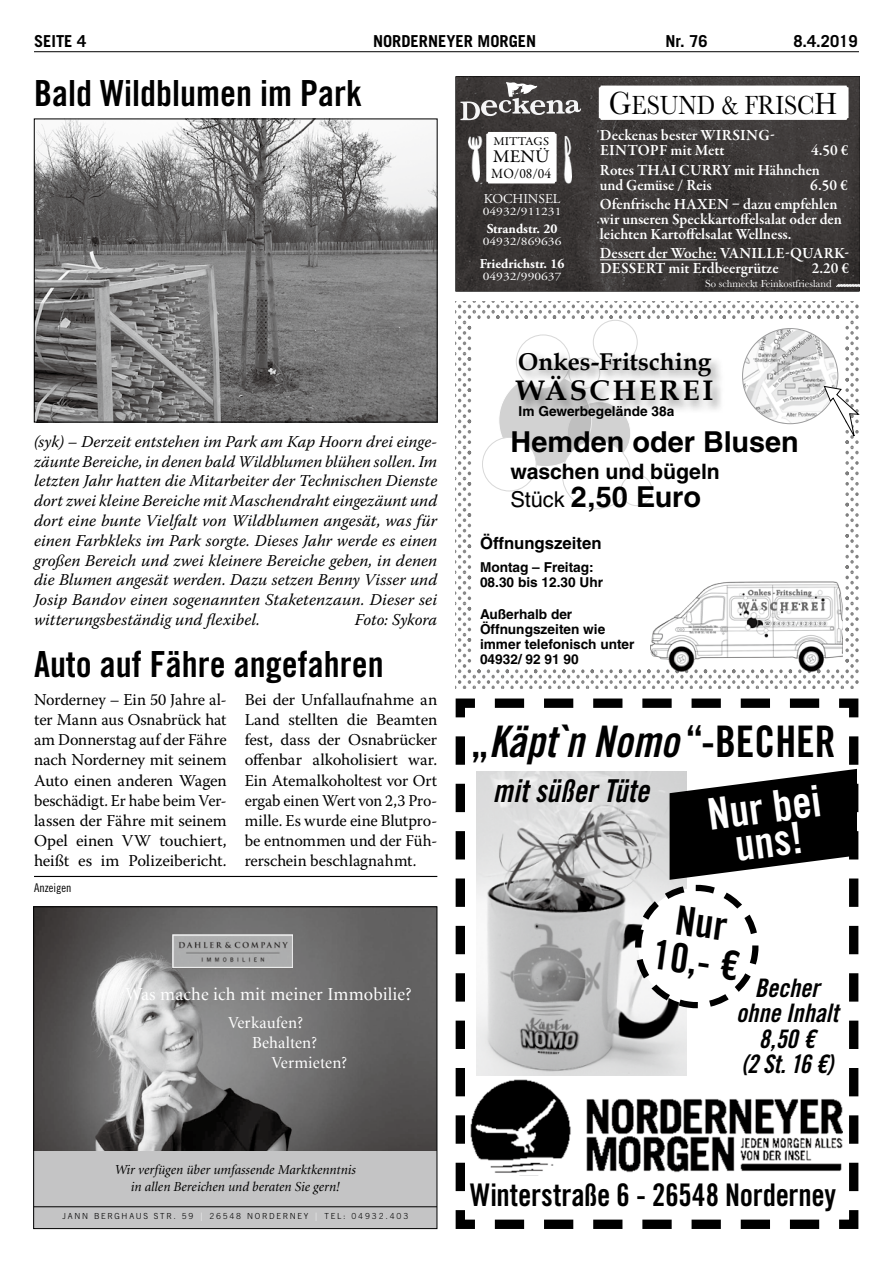
<style>
.page{position:relative;width:893px;height:1263px;background:#fff}
.page>*{position:absolute;margin:0;border:0;box-sizing:border-box;transform-origin:0 0}
.t1{font:43.65px/34.5px "Trade Gothic LT Bold Cond Twenty";color:#fff;text-align:center}
.t2{font:43.5px "Trade Gothic LT Bold Cond Twenty Obl";color:#000;scale:.96 1}
.t3{font:40.5px/37.5px "Trade Gothic LT Bold Cond Twenty";color:#000;text-align:center}
.t4{font:36px "Trade Gothic LT Bold Cond Twenty";color:#000}
.t5{font:31.5px "Trade Gothic LT Bold Cond Twenty Obl";letter-spacing:.005em;color:#000;scale:.95 1}
.t6{font:31.2px "Trade Gothic LT Bold Cond Twenty";color:#000;scale:.96 1}
.t7{font:700 28.8px "Helvetica LT";color:#000}
.t8{font:700 28.35px "Book Antiqua";letter-spacing:.095em;color:#000}
.t9{font:27.3px "Baskerville";color:#000;scale:.89 1}
.t10{font:25.5px/25.5px "Trade Gothic LT Bold Cond Twenty Obl";letter-spacing:-.005em;color:#000;text-align:center}
.t11{font:700 24.3px "Book Antiqua";color:#000}
.t12{font:700 21.3px "Helvetica LT";letter-spacing:-.005em;color:#000}
.t13{font:18.15px "Minion";letter-spacing:.01em;color:#fff}
.t14{font:18px "Garamond Premr Pro";color:#000;scale:1.06 1}
.t15{font:16.65px "Minion";letter-spacing:.01em;color:#fff}
.t16{font:700 16.65px "Helvetica LT";color:#000}
.t17{font:italic 16.5px/19.8px "Warnock Pro";letter-spacing:.005em;color:#000;text-align:justify}
.t18{font:16.5px/20.2px "Warnock Pro";letter-spacing:-.01em;color:#000;text-align:justify}
.t19{font:700 16.5px "Trade Gothic LT";color:#000}
.t20{font:600 15.75px/15px "Garamond Premr Pro";color:#fff}
.t21{font:600 15.75px "Garamond Premr Pro";color:#fff;scale:.96 1}
.t22{font:14.25px "Garamond Premr Pro";color:#000;scale:.95 1}
.t23{font:700 13.65px/15px "Helvetica LT";color:#000}
.t24{font:italic 13.65px/16.4px "Minion";color:#000;text-align:center}
.t25{font:700 13.5px "Adobe Garamond Pro";color:#fff}
.t26{font:13.5px "Adobe Garamond Pro";color:#fff}
.t27{font:12px "Trade Gothic LT Cond Eighteen";color:#000}
.t28{font:12px "Garamond Premr Pro";letter-spacing:.005em;color:#000;scale:1.06 1}
.t29{font:11.55px "Adobe Garamond Pro";color:#fff;scale:1.18 1}
.t30{font:10.65px "Baskerville";color:#fff}
.t31{font:300 8.25px "News Gothic BT";letter-spacing:.21em;color:#000}
.s1{font-size:33.3px}
.s2{font-size:31.8px}
.s3{font-weight:400;font-size:21.9px}
.s4{font-family:"Trade Gothic LT Bold Cond Twenty"}
.s5{color:#fff}
</style>
<div class="page">
<hr style="left:34px;top:51px;width:825px;height:1px;background:#000">
<hr style="left:34px;top:876px;width:403px;height:1px;background:#000">
<svg style="left:455px;top:302px;width:404px;height:386px"></svg>
<svg style="left:455px;top:698px;width:404px;height:531px"></svg>
<img style="left:471px;top:1080px;width:160px;height:96px">
<svg style="left:631px;top:727px;width:227px;height:464px"></svg>
<img style="left:35px;top:908px;width:400px;height:243px">
<img style="left:172px;top:934px;width:121px;height:34px">
<div style="left:34px;top:1151px;width:403px;height:77px;background:#c4c4c5"></div>
<hr style="left:34px;top:1206px;width:403px;height:1px;background:#000">
<div style="left:33px;top:906px;width:404px;height:323px;border:1px solid #000"></div>
<img style="left:456px;top:77px;width:404px;height:214px">
<svg style="left:460px;top:82px;width:121px;height:38px"></svg>
<img style="left:561px;top:136px;width:10px;height:47px">
<img style="left:469px;top:135px;width:14px;height:46px">
<div style="left:486px;top:132px;width:71px;height:51px;background:#fff;border-radius:2px"></div>
<div style="left:599px;top:86px;width:249px;height:34px;background:#fff;border-radius:2px"></div>
<svg style="left:835px;top:283px;width:25px;height:5px"></svg>
<hr style="left:600px;top:259px;width:117px;height:1px;background:#fff">
<img style="left:36px;top:121px;width:399px;height:299px">
<div style="left:34px;top:119px;width:403px;height:303px;border:1px solid #000"></div>
<p class="t19" style="left:34px;top:31px;width:54px">SEITE 4</p>
<p class="t19" style="left:373px;top:31px;width:165px">NORDERNEYER MORGEN</p>
<p class="t19" style="left:666px;top:31px;width:44px">Nr. 76</p>
<p class="t19" style="left:793px;top:31px;width:66px">8.4.2019</p>
<h3 class="t4" style="left:34px;top:71px;width:329px">Bald Wildblumen im Park</h3>
<p class="t17" style="left:34px;top:431px;width:405px">(syk) – Derzeit entstehen im Park am Kap Hoorn drei einge&shy;zäunte Bereiche, in denen bald Wildblumen blühen sollen. Im letzten Jahr hatten die Mitarbeiter der Technischen Dienste dort zwei kleine Bereiche mit Maschendraht eingezäunt und dort eine bunte Vielfalt von Wildblumen angesät, was für einen Farbkleks im Park sorgte. Dieses Jahr werde es einen großen Bereich und zwei kleinere Bereiche geben, in denen die Blumen angesät werden. Dazu setzen Benny Visser und Josip Bandov einen sogenannten Staketenzaun. Dieser sei witterungsbeständig und flexibel.</p>
<p class="t17" style="left:355px;top:609px;width:84px">Foto: Sykora</p>
<h3 class="t4" style="left:34px;top:642px;width:351px">Auto auf Fähre angefahren</h3>
<p class="t18" style="left:34px;top:689px;width:194px">Norderney – Ein 50 Jahre al&shy;ter Mann aus Osnabrück hat am Donnerstag auf der Fähre nach Norderney mit seinem Auto einen anderen Wagen beschädigt. Er habe beim Ver&shy;lassen der Fähre mit seinem Opel einen VW touchiert, heißt es im Polizeibericht.</p>
<p class="t18" style="left:245px;top:689px;width:194px">Bei der Unfallaufnahme an Land stellten die Beamten fest, dass der Osnabrücker offenbar alkoholisiert war.<br>Ein Atemalkoholtest vor Ort ergab einen Wert von 2,3 Pro&shy;mille. Es wurde eine Blutpro&shy;be entnommen und der Füh&shy;rerschein beschlagnahmt.</p>
<p class="t27" style="left:34px;top:881px;width:39px">Anzeigen</p>
<p class="t13" style="left:126px;top:985px;width:288px">Was mache ich mit meiner Immobilie?</p>
<p class="t15" style="left:228px;top:1015px;width:76px">Verkaufen?</p>
<p class="t15" style="left:252px;top:1034px;width:67px">Behalten?</p>
<p class="t15" style="left:271px;top:1054px;width:77px">Vermieten?</p>
<p class="t28" style="left:493px;top:134px;width:54px">MITTAGS</p>
<p class="t14" style="left:493px;top:145px;width:55px">MENÜ</p>
<p class="t22" style="left:491px;top:165px;width:64px">MO/08/04</p>
<p class="t26" style="left:484px;top:191px;width:78px">KOCHINSEL</p>
<p class="t29" style="left:483px;top:205px;width:68px">04932/911231</p>
<p class="t25" style="left:487px;top:221px;width:72px">Strandstr. 20</p>
<p class="t29" style="left:483px;top:235px;width:68px">04932/869636</p>
<p class="t25" style="left:480px;top:256px;width:86px">Friedrichstr. 16</p>
<p class="t29" style="left:483px;top:269px;width:68px">04932/990637</p>
<h3 class="t9" style="left:609px;top:88px;width:258px"><span class="s1">G</span>ESUND &amp; FRISC<span class="s2">H</span></h3>
<p class="t20" style="left:600px;top:128px;width:176px">Deckenas bester WIRSING-<br>EINTOPF mit Mett</p>
<p class="t20" style="left:600px;top:141px;width:250px;line-height:19.2px;text-indent:211px">4.50 €<br>Rotes THAI CURRY mit Hähnchen</p>
<p class="t21" style="left:600px;top:175px;width:118px">und Gemüse / Reis</p>
<p class="t20" style="left:600px;top:175px;width:249px;line-height:19.2px;text-indent:210px">6.50 €<br>Ofenfrische HAXEN – dazu empfehlen</p>
<p class="t20" style="left:600px;top:212px;width:243px">wir unseren Speckkartoffelsalat oder den leichten Kartoffelsalat Wellness.</p>
<p class="t20" style="left:600px;top:246px;width:251px">Dessert der Woche: VANILLE-QUARK-<br>DESSERT mit Erdbeergrütze</p>
<p class="t20" style="left:812px;top:261px;width:39px">2.20 €</p>
<p class="t30" style="left:705px;top:277px;width:128px">So schmeckt Feinkostfriesland</p>
<h3 class="t11" style="left:518px;top:345px;width:195px">Onkes-Fritsching</h3>
<h3 class="t8" style="left:516px;top:371px;width:199px">WÄSCHEREI</h3>
<h3 class="t7" style="left:510px;top:424px;width:290px">Hemden oder Blusen</h3>
<p class="t12" style="left:510px;top:459px;width:211px">waschen und bügeln</p>
<h3 class="t7" style="left:510px;top:480px;width:192px"><span class="s3">Stück</span> 2,50 Euro</h3>
<p class="t16" style="left:480px;top:533px;width:123px">Öffnungszeiten</p>
<p class="t23" style="left:480px;top:559px;width:125px">Montag – Freitag:<br>08.30 bis 12.30 Uhr</p>
<p class="t23" style="left:480px;top:607px;width:156px">Außerhalb der<br>Öffnungszeiten wie immer telefonisch unter<br>04932/ 92 91 90</p>
<p class="t23" style="left:519px;top:403px;width:157px">Im Gewerbegelände 38a</p>
<h2 class="t2" style="left:470px;top:715px;width:382px"><span class="s4">„</span>Käpt`n Nomo <span class="s4">“-BECHER</span></h2>
<h3 class="t5" style="left:493px;top:772px;width:166px">mit süßer Tüte</h3>
<h1 class="t1" style="left:705px;top:798px;width:115px;rotate:-8deg">Nur bei uns!</h1>
<h3 class="t3" style="left:661px;top:898px;width:89px;rotate:8deg">Nur<br>10,- €</h3>
<h3 class="t10" style="left:736px;top:974px;width:104px">Becher ohne Inhalt<br>8,50 €<br>(2 St. 16 €)</h3>
<p class="t24" style="left:115px;top:1162px;width:243px">Wir verfügen über umfassende Marktkenntnis in allen Bereichen und beraten Sie gern!</p>
<p class="t31" style="left:63px;top:1211px;width:347px">JANN BERGHAUS STR. 59 <span class="s5">|</span> 26548 NORDERNEY <span class="s5">|</span> TEL: 04932.403</p>
<h3 class="t6" style="left:470px;top:1176px;width:383px">Winterstraße 6 - 26548 Norderney</h3>
</div>
